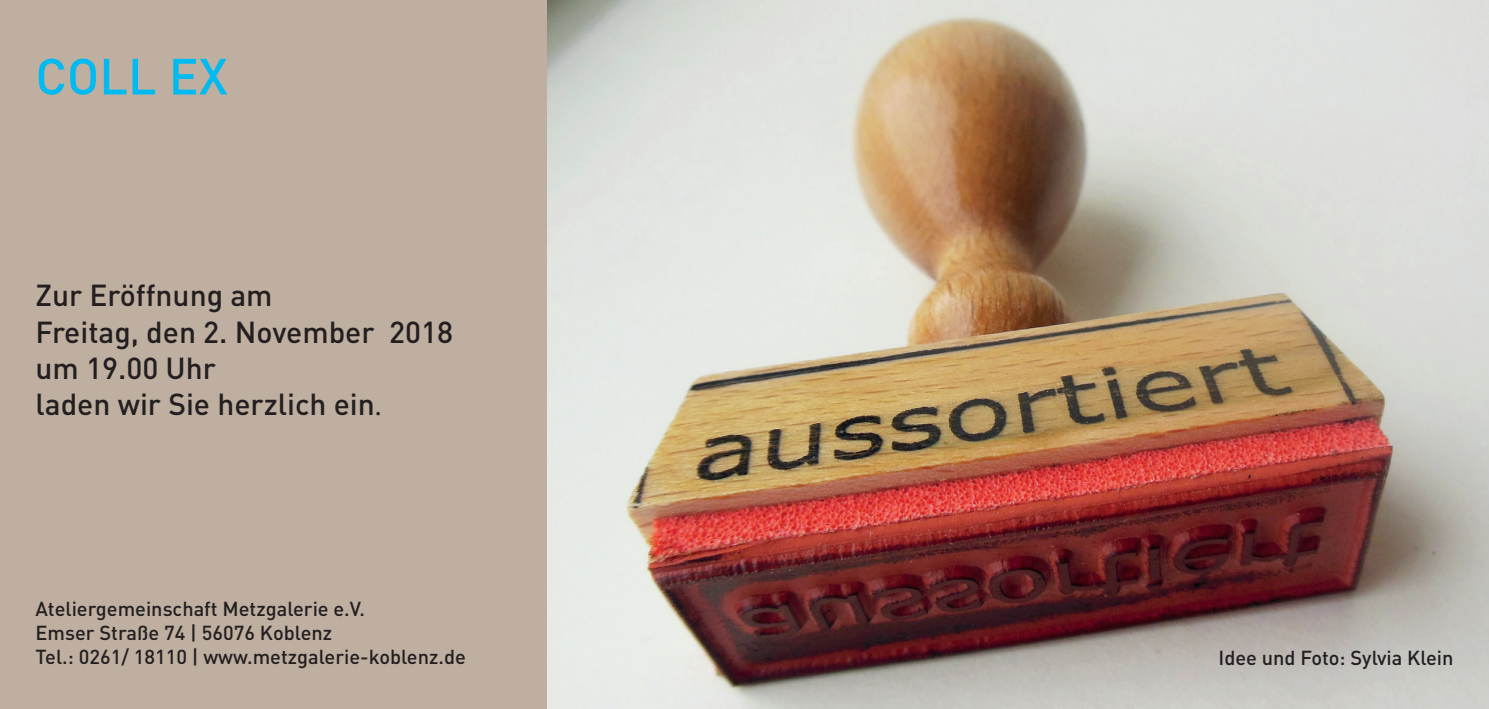
<style>
.page{position:relative;width:1489px;height:709px;background:#fff}
.page>*{position:absolute;margin:0;border:0;box-sizing:border-box;transform-origin:0 0}
.t1{font:500 50px "DIN";color:#00baf1}
.t2{font:500 30px/36px "DIN";color:#231f20}
.t3{font:500 20px/24px "DIN";color:#231f20}
.s1{font-family:"Minion Pro";font-weight:400}
</style>
<div class="page">
<div style="left:0;top:0;width:547px;height:709px;background:#bfafa0"></div>
<img style="left:547px;top:0;width:941px;height:709px">
<h1 class="t1" style="left:35px;top:44px;width:194px">COLL EX</h1>
<h2 class="t2" style="left:35px;top:277px;width:419px">Zur Eröffnung am<br>Freitag, den 2. November 2018 um 19.00 Uhr<br>laden wir Sie herzlich ein<span class="s1">.</span></h2>
<p class="t3" style="left:35px;top:596px;width:432px">Ateliergemeinschaft Metzgalerie e.V.<br>Emser Straße 74 | 56076 Koblenz<br>Tel.: 0261/ 18110 | www.metzgalerie-koblenz.de</p>
<p class="t3" style="left:1218px;top:645px;width:236px">Idee und Foto: Sylvia Klein</p>
</div>
